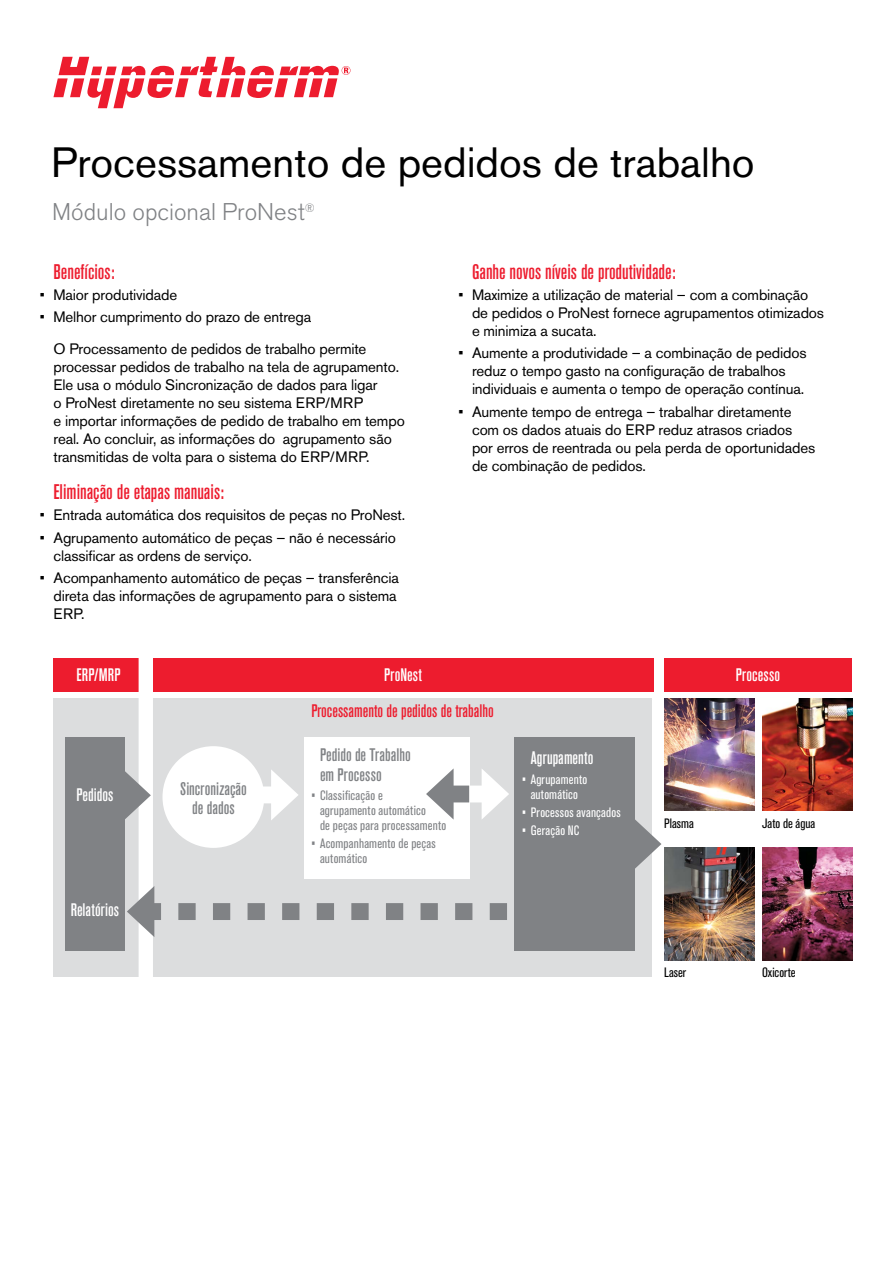
<style>
.page{position:relative;width:893px;height:1263px;background:#fff}
.page>*{position:absolute;margin:0;border:0;box-sizing:border-box;transform-origin:0 0}
.t1{font:42px "Akzidenz Grotesk Pro";color:#000}
.t2{font:300 24px "Akzidenz Grotesk Pro";color:#808285}
.t3{font:500 condensed 21px "Akzidenz Grotesk Pro";color:#ed1c2e}
.t4{font:500 condensed 18px "Akzidenz Grotesk Pro";letter-spacing:.005em;color:#fff}
.t5{font:500 condensed 18px/19.5px "Akzidenz Grotesk Pro";color:#808285;text-align:center}
.t6{font:500 condensed 18px "Akzidenz Grotesk Pro";color:#ed1c2e}
.t7{font:15px/18px "Akzidenz Grotesk Pro";letter-spacing:-.01em;color:#000}
.t8{font:condensed 13.5px/15px "Akzidenz Grotesk Pro";letter-spacing:.015em;color:#808285}
.t9{font:condensed 13.5px/15px "Akzidenz Grotesk Pro";letter-spacing:.015em;color:#fff;text-align:center}
.t10{font:condensed 13.5px "Akzidenz Grotesk Pro";color:#000}
</style>
<div class="page">
<svg style="left:53px;top:57px;width:297px;height:51px"></svg>
<div style="left:53px;top:698px;width:599px;height:279px;background:#dcddde"></div>
<div style="left:53px;top:658px;width:90px;height:33px;background:#ed1c2e"></div>
<div style="left:664px;top:658px;width:187px;height:33px;background:#ed1c2e"></div>
<div style="left:153px;top:658px;width:500px;height:33px;background:#ed1c2e"></div>
<div style="left:139px;top:644px;width:14px;height:352px;background:#fff"></div>
<div style="left:514px;top:737px;width:120px;height:214px;background:#808285"></div>
<div style="left:162px;top:746px;width:102px;height:102px;background:#fff;border-radius:50%"></div>
<img style="left:762px;top:698px;width:90px;height:113px">
<img style="left:762px;top:848px;width:90px;height:112px">
<img style="left:664px;top:698px;width:90px;height:113px">
<div style="left:65px;top:737px;width:60px;height:214px;background:#808285"></div>
<div style="left:304px;top:737px;width:165px;height:142px;background:#fff"></div>
<svg style="left:125px;top:770px;width:26px;height:51px"></svg>
<div style="left:256px;top:786px;width:26px;height:17px;background:#fff"></div>
<svg style="left:271px;top:770px;width:27px;height:50px"></svg>
<svg style="left:127px;top:886px;width:380px;height:51px"></svg>
<div style="left:466px;top:785px;width:26px;height:17px;background:#fff"></div>
<svg style="left:482px;top:769px;width:27px;height:50px"></svg>
<div style="left:443px;top:785px;width:26px;height:17px;background:#808285"></div>
<svg style="left:426px;top:768px;width:28px;height:51px"></svg>
<svg style="left:634px;top:818px;width:27px;height:52px"></svg>
<img style="left:664px;top:848px;width:90px;height:112px">
<h1 class="t1" style="left:51px;top:135px;width:705px">Processamento de pedidos de trabalho</h1>
<h2 class="t2" style="left:52px;top:196px;width:264px">Módulo opcional ProNest<sup>®</sup></h2>
<h3 class="t3" style="left:53px;top:258px;width:63px">Benefícios:</h3>
<p class="t7" style="left:40px;top:285px;width:139px">• Maior produtividade</p>
<p class="t7" style="left:53px;top:301px;width:314px;line-height:31.5px;text-indent:-14px">• Melhor cumprimento do prazo de entrega<br>O Processamento de pedidos de trabalho permite</p>
<p class="t7" style="left:53px;top:357px;width:353px">processar pedidos de trabalho na tela de agrupamento.<br>Ele usa o módulo Sincronização de dados para ligar<br>o ProNest diretamente no seu sistema ERP/MRP<br>e importar informações de pedido de trabalho em tempo real. Ao concluir, as informações do agrupamento são transmitidas de volta para o sistema do ERP/MRP.</p>
<h3 class="t3" style="left:53px;top:478px;width:172px">Eliminação de etapas manuais:</h3>
<p class="t7" style="left:40px;top:506px;width:367px">• Entrada automática dos requisitos de peças no ProNest.</p>
<p class="t7" style="left:53px;top:528px;width:344px;text-indent:-14px">• Agrupamento automático de peças – não é necessário classificar as ordens de serviço.</p>
<p class="t7" style="left:53px;top:569px;width:347px;text-indent:-14px">• Acompanhamento automático de peças – transferência direta das informações de agrupamento para o sistema<br>ERP.</p>
<h3 class="t3" style="left:472px;top:258px;width:205px">Ganhe novos níveis de produtividade:</h3>
<p class="t7" style="left:472px;top:285px;width:354px;text-indent:-14px">• Maximize a utilização de material – com a combinação de pedidos o ProNest fornece agrupamentos otimizados e minimiza a sucata.</p>
<p class="t7" style="left:472px;top:344px;width:336px;text-indent:-14px">• Aumente a produtividade – a combinação de pedidos reduz o tempo gasto na configuração de trabalhos individuais e aumenta o tempo de operação contínua.</p>
<p class="t7" style="left:472px;top:402px;width:345px;text-indent:-14px">• Aumente tempo de entrega – trabalhar diretamente com os dados atuais do ERP reduz atrasos criados por erros de reentrada ou pela perda de oportunidades de combinação de pedidos.</p>
<p class="t4" style="left:76px;top:663px;width:45px">ERP/MRP</p>
<p class="t4" style="left:384px;top:663px;width:39px">ProNest</p>
<p class="t4" style="left:736px;top:663px;width:46px">Processo</p>
<p class="t6" style="left:311px;top:699px;width:184px">Processamento de pedidos de trabalho</p>
<p class="t4" style="left:76px;top:783px;width:39px">Pedidos</p>
<p class="t4" style="left:71px;top:897px;width:50px">Relatórios</p>
<p class="t5" style="left:180px;top:778px;width:68px">Sincronização de dados</p>
<p class="t5" style="left:320px;top:745px;width:92px;text-align:left">Pedido de Trabalho em Processo</p>
<p class="t8" style="left:320px;top:788px;width:128px;text-indent:-9px">• Classificação e<br>agrupamento automático<br>de peças para processamento</p>
<p class="t8" style="left:320px;top:836px;width:117px;text-indent:-9px">• Acompanhamento de peças automático</p>
<p class="t4" style="left:531px;top:746px;width:64px">Agrupamento</p>
<p class="t9" style="left:522px;top:771px;width:67px">• Agrupamento automático</p>
<p class="t9" style="left:522px;top:804px;width:100px">• Processos avançados</p>
<p class="t9" style="left:522px;top:822px;width:59px">• Geração NC</p>
<p class="t10" style="left:664px;top:814px;width:31px">Plasma</p>
<p class="t10" style="left:664px;top:963px;width:23px">Laser</p>
<p class="t10" style="left:762px;top:814px;width:55px">Jato de água</p>
<p class="t10" style="left:762px;top:963px;width:35px">Oxicorte</p>
</div>
